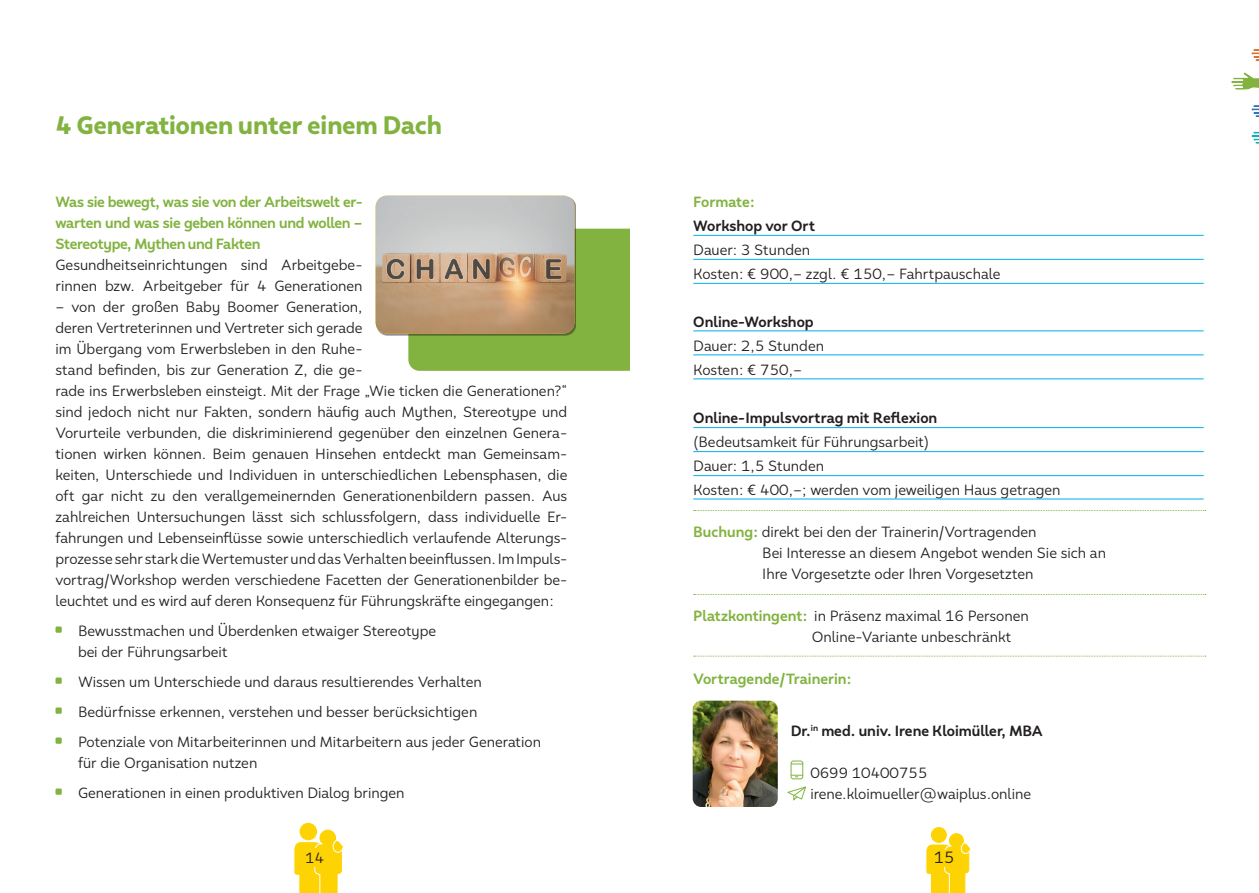
<style>
.page{position:relative;width:1259px;height:893px;background:#fff}
.page>*{position:absolute;margin:0;border:0;box-sizing:border-box;transform-origin:0 0}
.t1{font:900 25.5px "Faible";color:#82b340}
.t2{font:16.5px "Faible";color:#231f20}
.t3{font:15px/21px "Faible";color:#231f20}
.t4{font:700 15px/21px "Faible";letter-spacing:-.025em;color:#82b340;text-align:justify}
.t5{font:700 15px "Faible";color:#231f20}
.t6{font:700 15px "Faible";color:#82b340}
.t7{font:700 15px "Faible";letter-spacing:-.005em;color:#82b340}
.s1{font-weight:700;color:#82b340}
</style>
<div class="page">
<hr style="left:693px;top:427px;width:510px;height:1px;background:#00aeef">
<hr style="left:693px;top:451px;width:510px;height:1px;background:#00aeef">
<hr style="left:693px;top:475px;width:510px;height:1px;background:#00aeef">
<hr style="left:693px;top:331px;width:510px;height:1px;background:#00aeef">
<hr style="left:693px;top:355px;width:510px;height:1px;background:#00aeef">
<hr style="left:693px;top:379px;width:510px;height:1px;background:#00aeef">
<hr style="left:693px;top:235px;width:510px;height:1px;background:#00aeef">
<hr style="left:693px;top:259px;width:510px;height:1px;background:#00aeef">
<hr style="left:693px;top:283px;width:510px;height:1px;background:#00aeef">
<div style="left:300px;top:823px;width:16px;height:17px;background:#fed304;border-radius:50%"></div>
<div style="left:300px;top:823px;width:17px;height:17px;border:1px solid #fed304;border-radius:50%"></div>
<div style="left:320px;top:830px;width:15px;height:16px;background:#fed304;border-radius:50%"></div>
<div style="left:319px;top:830px;width:17px;height:16px;border:1px solid #fed304;border-radius:50%"></div>
<svg style="left:293px;top:839px;width:51px;height:54px"></svg>
<div style="left:304px;top:848px;width:21px;height:18px;background:#fed304"></div>
<div style="left:931px;top:827px;width:15px;height:15px;background:#fed304;border-radius:50%"></div>
<div style="left:931px;top:827px;width:15px;height:16px;border:1px solid #fed304;border-radius:50%"></div>
<div style="left:949px;top:834px;width:14px;height:14px;background:#fed304;border-radius:50%"></div>
<div style="left:949px;top:833px;width:14px;height:15px;border:1px solid #fed304;border-radius:50%"></div>
<svg style="left:926px;top:841px;width:45px;height:52px"></svg>
<div style="left:935px;top:850px;width:18px;height:17px;background:#fed304"></div>
<svg style="left:1251px;top:48px;width:8px;height:14px"></svg>
<svg style="left:1230px;top:72px;width:29px;height:19px"></svg>
<svg style="left:1251px;top:105px;width:8px;height:12px"></svg>
<svg style="left:1251px;top:131px;width:8px;height:14px"></svg>
<svg style="left:693px;top:656px;width:512px;height:1px"></svg>
<svg style="left:693px;top:594px;width:512px;height:1px"></svg>
<svg style="left:693px;top:510px;width:512px;height:1px"></svg>
<div style="left:55px;top:626px;width:7px;height:7px;background:#82b340"></div>
<div style="left:55px;top:677px;width:7px;height:7px;background:#82b340"></div>
<div style="left:55px;top:707px;width:7px;height:7px;background:#82b340"></div>
<div style="left:55px;top:737px;width:7px;height:7px;background:#82b340"></div>
<div style="left:55px;top:788px;width:7px;height:7px;background:#82b340"></div>
<img style="left:692px;top:701px;width:86px;height:106px">
<svg style="left:787px;top:786px;width:19px;height:15px"></svg>
<div style="left:790px;top:761px;width:13px;height:18px;border:1px solid #82b340;border-radius:2px"></div>
<svg style="left:791px;top:764px;width:12px;height:1px"></svg>
<svg style="left:791px;top:775px;width:12px;height:2px"></svg>
<hr style="left:693px;top:499px;width:510px;height:1px;background:#00aeef">
<div style="left:408px;top:229px;width:221px;height:142px;background:#82b340"></div>
<img style="left:375px;top:196px;width:199px;height:138px">
<h1 class="t1" style="left:56px;top:107px;width:388px">4 Generationen unter einem Dach</h1>
<p class="t4" style="left:55px;top:191px;width:309px">Was sie bewegt, was sie von der Arbeitswelt er&shy;warten und was sie geben können und wollen – Stereotype, Mythen und Fakten</p>
<p class="t3" style="left:55px;top:254px;width:309px">Gesundheitseinrichtungen sind Arbeitgebe&shy;rinnen bzw. Arbeitgeber für 4 Generationen</p>
<p class="t3" style="left:55px;top:296px;width:513px">– von der großen Baby Boomer Generation,<br>deren Vertreterinnen und Vertreter sich gerade<br>im Übergang vom Erwerbsleben in den Ruhe-<br>stand befinden, bis zur Generation Z, die ge-<br>rade ins Erwerbsleben einsteigt. Mit der Frage „Wie ticken die Generationen?“ sind jedoch nicht nur Fakten, sondern häufig auch Mythen, Stereotype und Vorurteile verbunden, die diskriminierend gegenüber den einzelnen Genera&shy;tionen wirken können. Beim genauen Hinsehen entdeckt man Gemeinsam&shy;keiten, Unterschiede und Individuen in unterschiedlichen Lebensphasen, die oft gar nicht zu den verallgemeinernden Generationenbildern passen. Aus zahlreichen Untersuchungen lässt sich schlussfolgern, dass individuelle Er&shy;fahrungen und Lebenseinflüsse sowie unterschiedlich verlaufende Alterungs&shy;prozesse sehr stark die Wertemuster und das Verhalten beeinflussen. Im Impuls&shy;vortrag/Workshop werden verschiedene Facetten der Generationenbilder be&shy;leuchtet und es wird auf deren Konsequenz für Führungskräfte eingegangen:</p>
<p class="t3" style="left:78px;top:620px;width:360px">Bewusstmachen und Überdenken etwaiger Stereotype bei der Führungsarbeit</p>
<p class="t3" style="left:78px;top:667px;width:464px;line-height:30px">Wissen um Unterschiede und daraus resultierendes Verhalten<br>Bedürfnisse erkennen, verstehen und besser berücksichtigen<br>Potenziale von Mitarbeiterinnen und Mitarbeitern aus jeder Generation</p>
<p class="t3" style="left:78px;top:748px;width:328px;line-height:30px">für die Organisation nutzen<br>Generationen in einen produktiven Dialog bringen</p>
<p class="t7" style="left:693px;top:192px;width:63px">Formate:</p>
<p class="t5" style="left:693px;top:216px;width:123px">Workshop vor Ort</p>
<p class="t3" style="left:693px;top:238px;width:309px;line-height:24px">Dauer: 3 Stunden<br>Kosten: € 900,– zzgl. € 150,– Fahrtpauschale</p>
<p class="t5" style="left:693px;top:312px;width:122px">Online-Workshop</p>
<p class="t3" style="left:693px;top:334px;width:132px;line-height:24px">Dauer: 2,5 Stunden<br>Kosten: € 750,–</p>
<p class="t5" style="left:693px;top:408px;width:245px">Online-Impulsvortrag mit Reflexion</p>
<p class="t3" style="left:693px;top:430px;width:369px;line-height:24px">(Bedeutsamkeit für Führungsarbeit)<br>Dauer: 1,5 Stunden<br>Kosten: € 400,–; werden vom jeweiligen Haus getragen</p>
<p class="t3" style="left:762px;top:521px;width:345px;text-indent:-69px"><span class="s1">Buchung:</span> direkt bei den der Trainerin/Vortragenden<br>Bei Interesse an diesem Angebot wenden Sie sich an<br>Ihre Vorgesetzte oder Ihren Vorgesetzten</p>
<p class="t3" style="left:811px;top:605px;width:219px;text-indent:-118px"><span class="s1">Platzkontingent:</span> in Präsenz maximal 16 Personen<br>Online-Variante unbeschränkt</p>
<p class="t6" style="left:693px;top:669px;width:160px">Vortragende/Trainerin:</p>
<p class="t5" style="left:791px;top:721px;width:253px">Dr.<sup>in</sup> med. univ. Irene Kloimüller, MBA</p>
<p class="t3" style="left:810px;top:763px;width:222px">0699 10400755 irene.kloimueller@waiplus.online</p>
<p class="t3" style="left:305px;top:847px;width:20px">14</p>
<p class="t2" style="left:934px;top:847px;width:22px">15</p>
</div>
